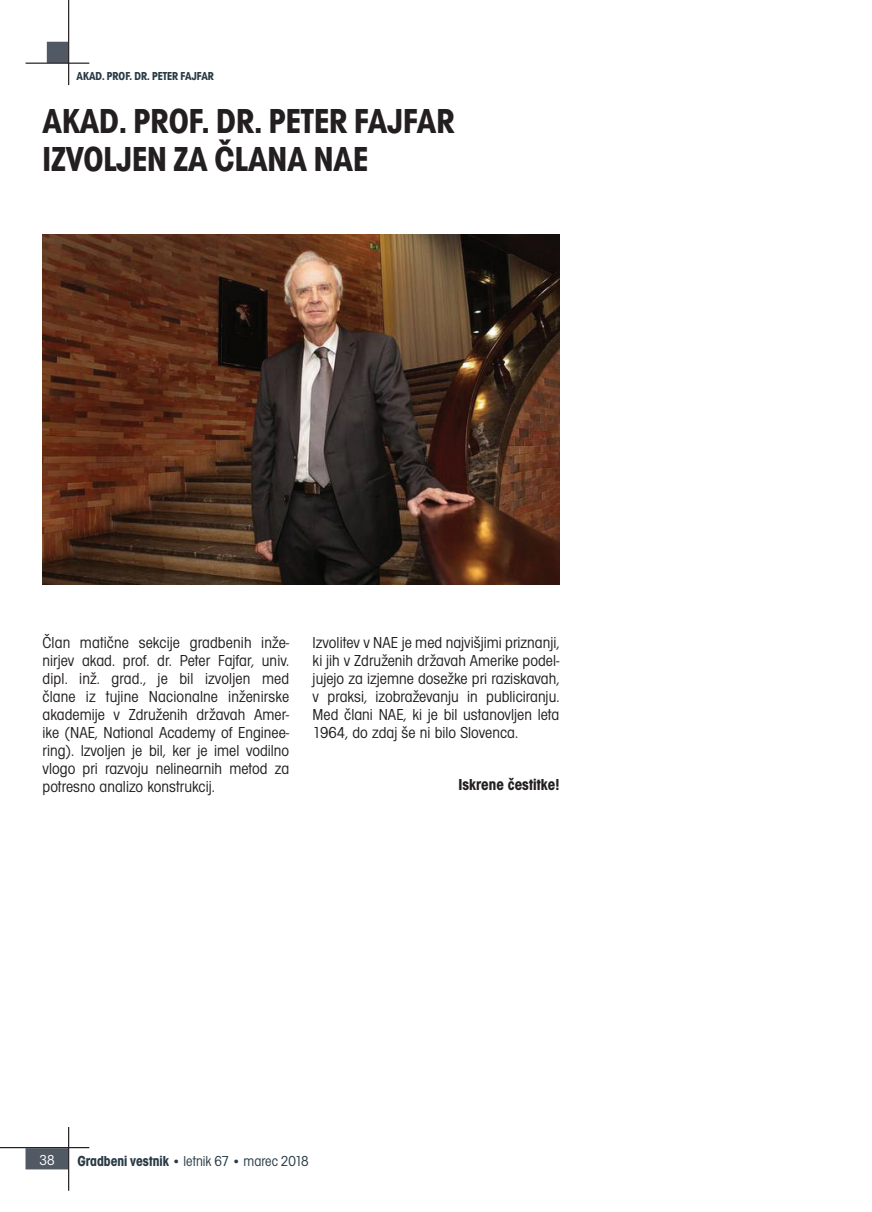
<style>
.page{position:relative;width:872px;height:1212px;background:#fff}
.page>*{position:absolute;margin:0;border:0;box-sizing:border-box;transform-origin:0 0}
.t1{font:700 condensed 36px/37.5px "Avant Gar Got Itc TEE";color:#231f20}
.t2{font:condensed 16.5px/18px "Avant Gar Got Itc TEE";color:#231f20;text-align:justify}
.t3{font:700 condensed 16.5px "Avant Gar Got Itc TEE";color:#231f20}
.t4{font:condensed 15px "Avant Gar Got Itc TEE";color:#293a45}
.t5{font:condensed 15px "Avant Gar Got Itc TEE";color:#fff}
.t6{font:700 condensed 12px "Avant Gar Got Itc TEE";color:#293a45}
.s1{font-weight:700}
.s2{font-weight:700;font-size:13.5px}
</style>
<div class="page">
<div style="left:47px;top:42px;width:21px;height:21px;background:#515964"></div>
<div style="left:26px;top:1148px;width:42px;height:21px;background:#515964;border:2px solid #515964"></div>
<hr style="left:0;top:1147px;width:89px;height:1px;background:#231f20">
<hr style="left:68px;top:1127px;width:1px;height:64px;background:#231f20">
<hr style="left:26px;top:63px;width:63px;height:1px;background:#231f20">
<hr style="left:68px;top:0;width:1px;height:85px;background:#231f20">
<img style="left:43px;top:235px;width:516px;height:350px">
<p class="t6" style="left:77px;top:69px;width:139px">AKAD. PROF. DR. PETER FAJFAR</p>
<h1 class="t1" style="left:43px;top:102px;width:414px">AKAD. PROF. DR. PETER FAJFAR<br>IZVOLJEN ZA ČLANA NAE</h1>
<p class="t2" style="left:43px;top:634px;width:248px">Član matične sekcije gradbenih inže&shy;nirjev akad. prof. dr. Peter Fajfar, univ. dipl. inž. grad., je bil izvoljen med člane iz tujine Nacionalne inženirske akademije v Združenih državah Amer&shy;ike (NAE, National Academy of Enginee&shy;ring). Izvoljen je bil, ker je imel vodilno vlogo pri razvoju nelinearnih metod za potresno analizo konstrukcij.</p>
<p class="t2" style="left:313px;top:634px;width:248px">Izvolitev v NAE je med najvišjimi priznanji, ki jih v Združenih državah Amerike podel&shy;jujejo za izjemne dosežke pri raziskavah, v praksi, izobraževanju in publiciranju.<br>Med člani NAE, ki je bil ustanovljen leta 1964, do zdaj še ni bilo Slovenca.</p>
<p class="t3" style="left:458px;top:775px;width:102px">Iskrene čestitke!</p>
<p class="t5" style="left:40px;top:1152px;width:16px">38</p>
<p class="t4" style="left:77px;top:1152px;width:233px"><span class="s1">Gradbeni vestnik</span> <span class="s2">•</span> letnik 67 <span class="s2">•</span> marec 2018</p>
</div>
